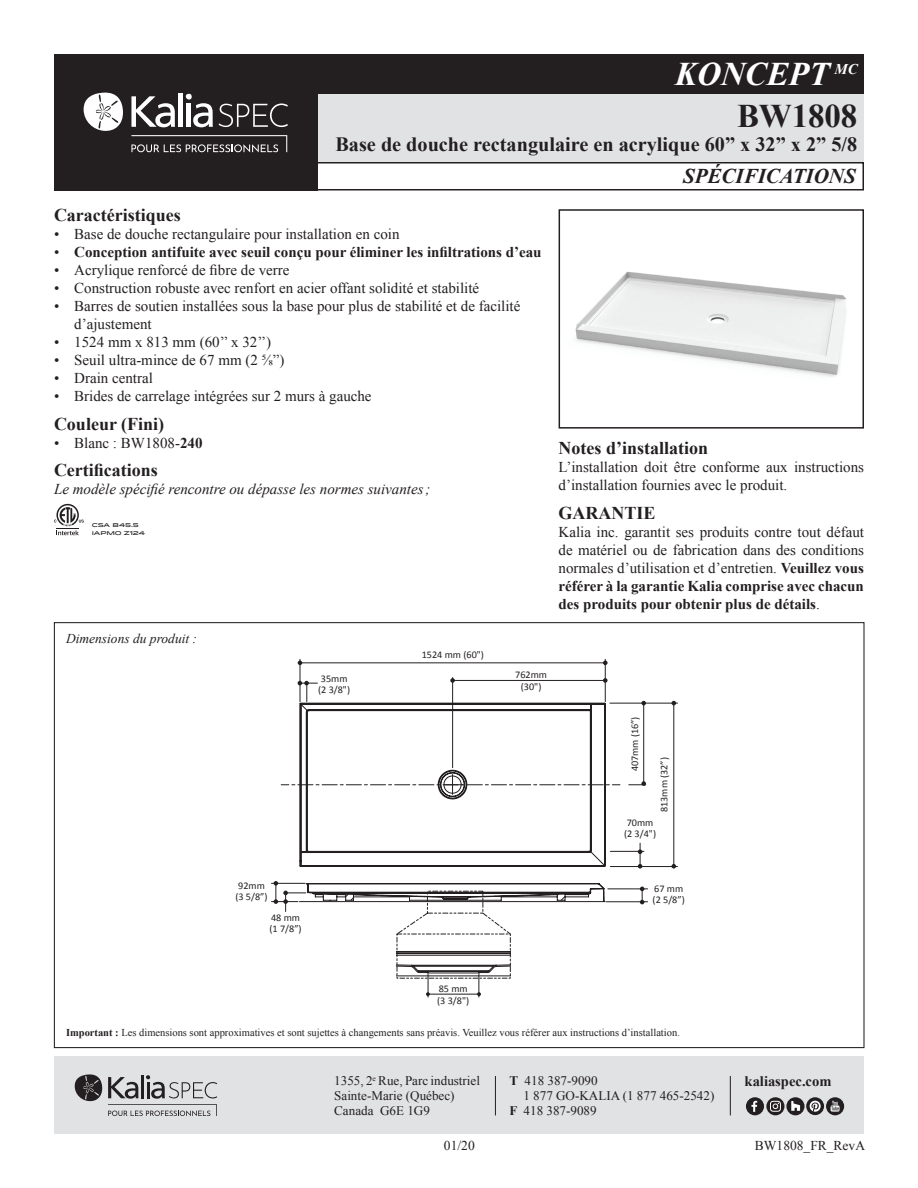
<style>
.page{position:relative;width:918px;height:1188px;background:#fff}
.page>*{position:absolute;margin:0;border:0;box-sizing:border-box;transform-origin:0 0}
.t1{font:italic 700 33px/42px "Times New Roman";color:#fff;text-align:right}
.t2{font:italic 700 21px "Times New Roman";color:#231f20}
.t3{font:700 20.25px "Times New Roman";color:#231f20}
.t4{font:700 18px "Times New Roman";color:#231f20}
.t5{font:15px/18px "Times New Roman";color:#231f20}
.t6{font:700 15px "Times New Roman";color:#231f20}
.t7{font:italic 15px "Times New Roman";color:#231f20}
.t8{font:700 14.55px "Times New Roman";color:#231f20}
.t9{font:italic 13.5px "Times New Roman";color:#231f20}
.t10{font:13.5px "Times New Roman";color:#231f20}
.t11{font:13.05px/15px "Times New Roman";color:#231f20}
.t12{font:10.5px "Times New Roman";color:#231f20}
.t13{font:10.2px/11.2px "Calibri";color:#231f20}
.t14{font:500 5.4px/8.6px "Idlewild";letter-spacing:-.025em;color:#231f20}
.s1{font-style:normal;color:#231f20}
.s2{font-weight:400}
.s3{font-weight:700}
</style>
<div class="page">
<svg style="left:54px;top:504px;width:30px;height:31px"></svg>
<div style="left:54px;top:54px;width:810px;height:40px;background:#231f20"></div>
<div style="left:240px;top:94px;width:624px;height:68px;background:#e1e2e4"></div>
<div style="left:240px;top:162px;width:624px;height:28px;border:2px solid #231f20"></div>
<hr style="left:300px;top:659px;width:1px;height:43px;background:#231f20">
<hr style="left:605px;top:659px;width:1px;height:43px;background:#231f20">
<hr style="left:452px;top:677px;width:1px;height:91px;background:#231f20">
<hr style="left:610px;top:703px;width:68px;height:1px;background:#231f20">
<hr style="left:610px;top:866px;width:68px;height:1px;background:#231f20">
<hr style="left:610px;top:851px;width:34px;height:1px;background:#231f20">
<hr style="left:608px;top:889px;width:40px;height:1px;background:#231f20">
<hr style="left:606px;top:902px;width:42px;height:1px;background:#231f20">
<svg style="left:640px;top:887px;width:4px;height:17px"></svg>
<svg style="left:271px;top:881px;width:334px;height:116px"></svg>
<hr style="left:300px;top:663px;width:305px;height:1px;background:#231f20">
<svg style="left:603px;top:661px;width:5px;height:4px"></svg>
<hr style="left:453px;top:680px;width:152px;height:1px;background:#231f20">
<svg style="left:450px;top:678px;width:5px;height:5px"></svg>
<svg style="left:603px;top:678px;width:5px;height:5px"></svg>
<svg style="left:298px;top:681px;width:19px;height:21px"></svg>
<hr style="left:643px;top:703px;width:1px;height:81px;background:#231f20">
<svg style="left:628px;top:781px;width:18px;height:5px"></svg>
<svg style="left:641px;top:701px;width:5px;height:4px"></svg>
<hr style="left:674px;top:703px;width:1px;height:163px;background:#231f20">
<svg style="left:671px;top:864px;width:5px;height:5px"></svg>
<svg style="left:638px;top:843px;width:4px;height:26px"></svg>
<svg style="left:299px;top:703px;width:307px;height:164px"></svg>
<svg style="left:281px;top:774px;width:339px;height:20px"></svg>
<div style="left:54px;top:54px;width:263px;height:136px;background:#231f20"></div>
<svg style="left:219px;top:104px;width:69px;height:23px"></svg>
<svg style="left:83px;top:92px;width:40px;height:39px"></svg>
<hr style="left:179px;top:94px;width:4px;height:33px;background:#fff">
<svg style="left:131px;top:96px;width:44px;height:31px"></svg>
<svg style="left:186px;top:94px;width:27px;height:33px"></svg>
<svg style="left:131px;top:135px;width:156px;height:17px"></svg>
<div style="left:54px;top:1056px;width:810px;height:78px;background:#e1e2e4"></div>
<hr style="left:730px;top:1076px;width:1px;height:39px;background:#231f20">
<hr style="left:495px;top:1076px;width:1px;height:39px;background:#231f20">
<svg style="left:75px;top:1074px;width:27px;height:28px"></svg>
<svg style="left:108px;top:1075px;width:109px;height:41px"></svg>
<div style="left:746px;top:1097px;width:18px;height:18px;background:#231f20;border-radius:50%"></div>
<svg style="left:751px;top:1101px;width:6px;height:11px"></svg>
<svg style="left:766px;top:1097px;width:18px;height:18px"></svg>
<svg style="left:770px;top:1101px;width:11px;height:11px"></svg>
<svg style="left:786px;top:1097px;width:19px;height:18px"></svg>
<svg style="left:791px;top:1101px;width:9px;height:10px"></svg>
<div style="left:826px;top:1097px;width:18px;height:18px;background:#231f20;border-radius:50%"></div>
<svg style="left:831px;top:1101px;width:9px;height:11px"></svg>
<svg style="left:806px;top:1097px;width:18px;height:18px"></svg>
<svg style="left:810px;top:1101px;width:11px;height:11px"></svg>
<img style="left:575px;top:271px;width:272px;height:106px">
<div style="left:559px;top:209px;width:305px;height:220px;border:2px solid #231f20"></div>
<h1 class="t1" style="left:675px;top:52px;width:184px">KONCEPT <sup>MC<br></sup><span class="s1">BW1808</span></h1>
<h3 class="t3" style="left:335px;top:131px;width:523px">Base de douche rectangulaire en acrylique 60” x 32” x 2” 5/8</h3>
<p class="t4" style="left:54px;top:203px;width:128px">Caractéristiques</p>
<p class="t5" style="left:54px;top:225px;width:347px">• Base de douche rectangulaire pour installation en coin</p>
<p class="t6" style="left:54px;top:242px;width:489px"><span class="s2">•</span> Conception antifuite avec seuil conçu pour éliminer les infiltrations d’eau</p>
<p class="t5" style="left:54px;top:261px;width:237px">• Acrylique renforcé de fibre de verre</p>
<p class="t5" style="left:54px;top:279px;width:427px">• Construction robuste avec renfort en acier offant solidité et stabilité</p>
<p class="t5" style="left:74px;top:297px;width:448px;text-indent:-20px">• Barres de soutien installées sous la base pour plus de stabilité et de facilité d’ajustement</p>
<p class="t5" style="left:54px;top:333px;width:219px">• 1524 mm x 813 mm (60’’ x 32’’)</p>
<p class="t5" style="left:54px;top:351px;width:232px">• Seuil ultra-mince de 67 mm (2 ⅝”)</p>
<p class="t5" style="left:54px;top:369px;width:100px">• Drain central</p>
<p class="t5" style="left:54px;top:387px;width:319px">• Brides de carrelage intégrées sur 2 murs à gauche</p>
<p class="t4" style="left:54px;top:411px;width:112px">Couleur (Fini)</p>
<p class="t5" style="left:54px;top:434px;width:150px">• Blanc : BW1808-<span class="s3">240</span></p>
<p class="t4" style="left:54px;top:458px;width:105px">Certifications</p>
<p class="t7" style="left:54px;top:479px;width:378px">Le modèle spécifié rencontre ou dépasse les normes suivantes;</p>
<p class="t14" style="left:92px;top:520px;width:55px">CSA B45.5<br>IAPMO Z124</p>
<p class="t9" style="left:66px;top:630px;width:133px">Dimensions du produit :</p>
<p class="t13" style="left:318px;top:673px;width:34px">35mm (2 3/8")</p>
<p class="t13" style="left:422px;top:649px;width:64px">1524 mm (60")</p>
<p class="t13" style="left:515px;top:668px;width:33px;line-height:12.3px;text-align:center">762mm (30")</p>
<h2 class="t2" style="left:683px;top:162px;width:174px">SPÉCIFICATIONS</h2>
<p class="t4" style="left:559px;top:436px;width:151px">Notes d’installation</p>
<p class="t5" style="left:559px;top:458px;width:307px">L’installation doit être conforme aux instructions d’installation fournies avec le produit.</p>
<p class="t4" style="left:559px;top:500px;width:99px">GARANTIE</p>
<p class="t5" style="left:559px;top:522px;width:307px;text-align:justify">Kalia inc. garantit ses produits contre tout défaut de matériel ou de fabrication dans des conditions normales d’utilisation et d’entretien. <span class="s3">Veuillez vous référer à la garantie Kalia comprise avec chacun des produits pour obtenir plus de détails</span>.</p>
<p class="t13" style="left:629px;top:771px;width:56px;rotate:-90deg">407mm (16”)</p>
<p class="t13" style="left:659px;top:812px;width:56px;rotate:-90deg">813mm (32”)</p>
<p class="t13" style="left:624px;top:817px;width:34px">70mm (2 3/4")</p>
<p class="t13" style="left:235px;top:880px;width:34px">92mm (3 5/8”)</p>
<p class="t13" style="left:270px;top:912px;width:34px">48 mm (1 7/8”)</p>
<p class="t13" style="left:653px;top:883px;width:34px">67 mm (2 5/8”)</p>
<p class="t13" style="left:437px;top:982px;width:34px;line-height:12.3px">85 mm (3 3/8")</p>
<p class="t12" style="left:66px;top:1026px;width:615px"><span class="s3">Important :</span> Les dimensions sont approximatives et sont sujettes à changements sans préavis. Veuillez vous référer aux instructions d’installation.</p>
<p class="t11" style="left:334px;top:1073px;width:147px">1355, 2<sup>e</sup> Rue, Parc industriel<br>Sainte-Marie (Québec)<br>Canada G6E 1G9</p>
<p class="t11" style="left:510px;top:1073px;width:90px"><span class="s3">T</span> 418 387-9090</p>
<p class="t11" style="left:523px;top:1088px;width:192px">1 877 GO-KALIA (1 877 465-2542)</p>
<p class="t11" style="left:510px;top:1103px;width:89px"><span class="s3">F</span> 418 387-9089</p>
<p class="t8" style="left:745px;top:1071px;width:88px">kaliaspec.com</p>
<p class="t10" style="left:444px;top:1137px;width:32px">01/20</p>
<p class="t10" style="left:755px;top:1137px;width:112px">BW1808_FR_RevA</p>
</div>
